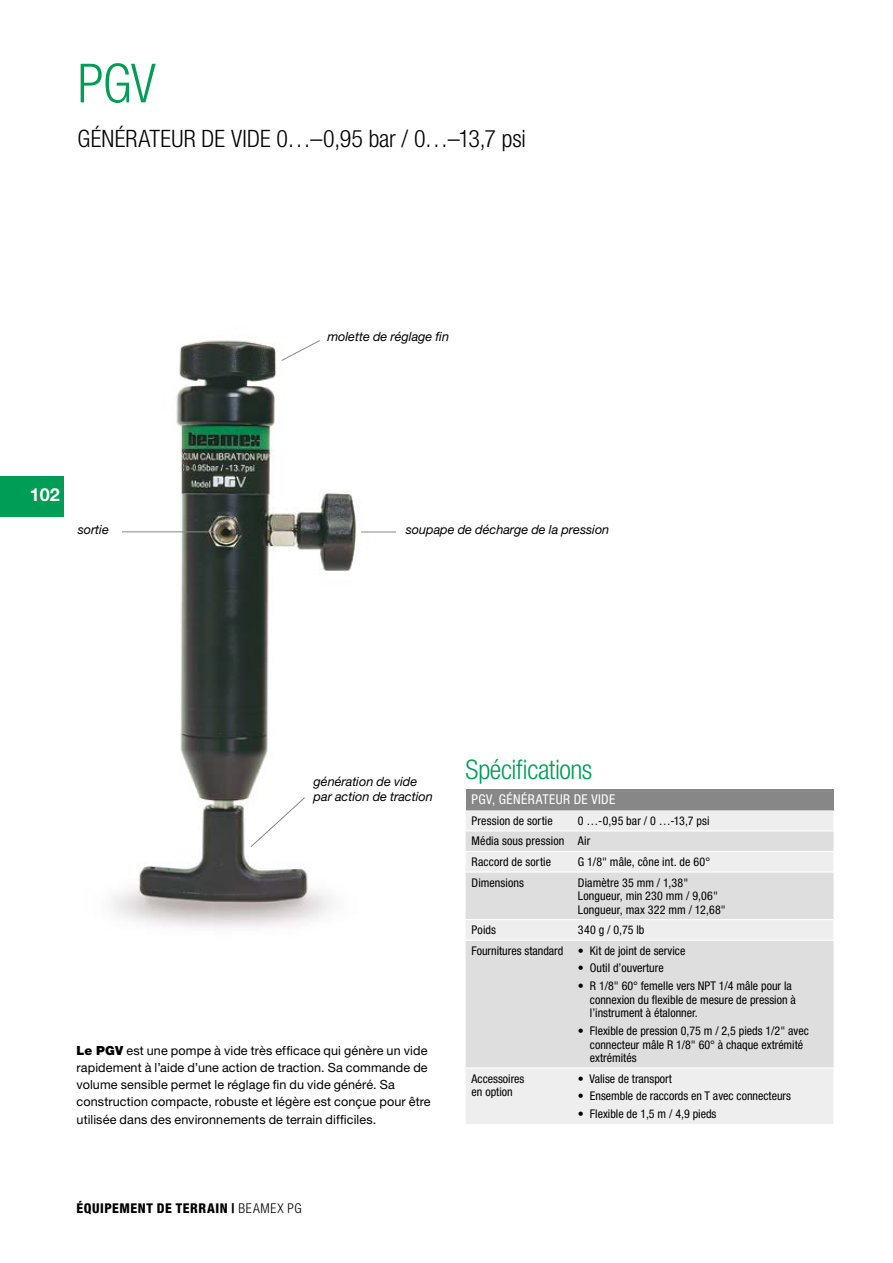
<style>
.page{position:relative;width:893px;height:1263px;background:#fff}
.page>*{position:absolute;margin:0;border:0;box-sizing:border-box;transform-origin:0 0}
.t1{font:300 condensed 54px "Helvetica Neue LT Std";color:#009d57}
.t2{font:300 condensed 27px "Helvetica Neue LT Std";letter-spacing:-.015em;color:#009d57}
.t3{font:300 condensed 24px "Helvetica Neue LT Std";letter-spacing:.005em;color:#000}
.t4{font:700 18px "Helvetica Neue LT Std";color:#fff}
.t5{font:800 condensed 13.5px "Helvetica Neue LT Std";letter-spacing:.04em;color:#000}
.t6{font:condensed 13.5px "Helvetica Neue LT Std";letter-spacing:.03em;color:#fff}
.t7{font:italic 12.75px/15px "Helvetica Neue LT Std";letter-spacing:-.005em;color:#000}
.t8{font:12.6px/17.2px "Helvetica Neue LT Std";letter-spacing:.01em;color:#000}
.t9{font:condensed 12px/13.5px "Helvetica Neue LT Std";color:#000}
.s1{font-weight:900}
.s2{font-weight:300}
</style>
<div class="page">
<img style="left:111px;top:340px;width:286px;height:588px">
<svg style="left:281px;top:340px;width:40px;height:21px"></svg>
<hr style="left:361px;top:532px;width:35px;height:1px;background:#878787">
<svg style="left:250px;top:797px;width:56px;height:51px"></svg>
<hr style="left:122px;top:531px;width:93px;height:1px;background:#878787">
<div style="left:466px;top:789px;width:367px;height:21px;background:#888787"></div>
<div style="left:466px;top:810px;width:367px;height:314px;background:#eee"></div>
<svg style="left:466px;top:831px;width:367px;height:236px;background:#e0e0e0"></svg>
<hr style="left:466px;top:830px;width:106px;height:1px;background:#fff">
<hr style="left:572px;top:830px;width:261px;height:1px;background:#fff">
<hr style="left:466px;top:871px;width:106px;height:1px;background:#fff">
<hr style="left:572px;top:871px;width:261px;height:1px;background:#fff">
<hr style="left:466px;top:939px;width:106px;height:2px;background:#fff">
<hr style="left:572px;top:939px;width:261px;height:2px;background:#fff">
<hr style="left:466px;top:851px;width:106px;height:1px;background:#fff">
<hr style="left:572px;top:851px;width:261px;height:1px;background:#fff">
<hr style="left:466px;top:919px;width:106px;height:1px;background:#fff">
<hr style="left:572px;top:919px;width:261px;height:1px;background:#fff">
<hr style="left:466px;top:1067px;width:106px;height:1px;background:#fff">
<hr style="left:572px;top:1067px;width:261px;height:1px;background:#fff">
<div style="left:0;top:476px;width:64px;height:40px;background:#009d57"></div>
<h1 class="t1" style="left:78px;top:52px;width:80px">PGV</h1>
<h3 class="t3" style="left:78px;top:125px;width:450px">GÉNÉRATEUR DE VIDE 0…–0,95 bar / 0…–13,7 psi</h3>
<p class="t7" style="left:327px;top:329px;width:123px">molette de réglage fin</p>
<h3 class="t4" style="left:30px;top:483px;width:31px">102</h3>
<p class="t7" style="left:78px;top:522px;width:33px">sortie</p>
<p class="t7" style="left:406px;top:522px;width:205px">soupape de décharge de la pression</p>
<p class="t7" style="left:314px;top:774px;width:121px">génération de vide par action de traction</p>
<p class="t8" style="left:77px;top:1041px;width:356px"><span class="s1">Le PGV</span> est une pompe à vide très efficace qui génère un vide rapidement à l’aide d’une action de traction. Sa commande de volume sensible permet le réglage fin du vide généré. Sa construction compacte, robuste et légère est conçue pour être utilisée dans des environnements de terrain difficiles.</p>
<p class="t5" style="left:77px;top:1200px;width:227px">ÉQUIPEMENT DE TERRAIN | <span class="s2">BEAMEX PG</span></p>
<h2 class="t2" style="left:466px;top:754px;width:128px">Spécifications</h2>
<p class="t6" style="left:472px;top:792px;width:145px">PGV, GÉNÉRATEUR DE VIDE</p>
<p class="t9" style="left:472px;top:814px;width:83px">Pression de sortie</p>
<p class="t9" style="left:472px;top:810px;width:240px;line-height:20.5px;text-indent:106px">0 …-0,95 bar / 0 …-13,7 psi<br>Média sous pression Air<br>Raccord de sortie</p>
<p class="t9" style="left:578px;top:855px;width:134px">G 1/8" mâle, cône int. de 60°</p>
<p class="t9" style="left:472px;top:875px;width:54px">Dimensions</p>
<p class="t9" style="left:578px;top:875px;width:149px">Diamètre 35 mm / 1,38"<br>Longueur, min 230 mm / 9,06"<br>Longueur, max 322 mm / 12,68"</p>
<p class="t9" style="left:472px;top:923px;width:26px">Poids</p>
<p class="t9" style="left:472px;top:919px;width:215px;line-height:20.5px;text-indent:106px">340 g / 0,75 lb<br>Fournitures standard • Kit de joint de service</p>
<p class="t9" style="left:578px;top:961px;width:87px">• Outil d’ouverture</p>
<p class="t9" style="left:590px;top:979px;width:207px;text-indent:-12px">• R 1/8" 60° femelle vers NPT 1/4 mâle pour la connexion du flexible de mesure de pression à l’instrument à étalonner.</p>
<p class="t9" style="left:590px;top:1024px;width:220px;text-indent:-12px">• Flexible de pression 0,75 m / 2,5 pieds 1/2" avec connecteur mâle R 1/8" 60° à chaque extrémité extrémités</p>
<p class="t9" style="left:472px;top:1071px;width:54px">Accessoires en option</p>
<p class="t9" style="left:578px;top:1071px;width:95px">• Valise de transport</p>
<p class="t9" style="left:578px;top:1089px;width:215px">• Ensemble de raccords en T avec connecteurs</p>
<p class="t9" style="left:578px;top:1107px;width:140px">• Flexible de 1,5 m / 4,9 pieds</p>
</div>
